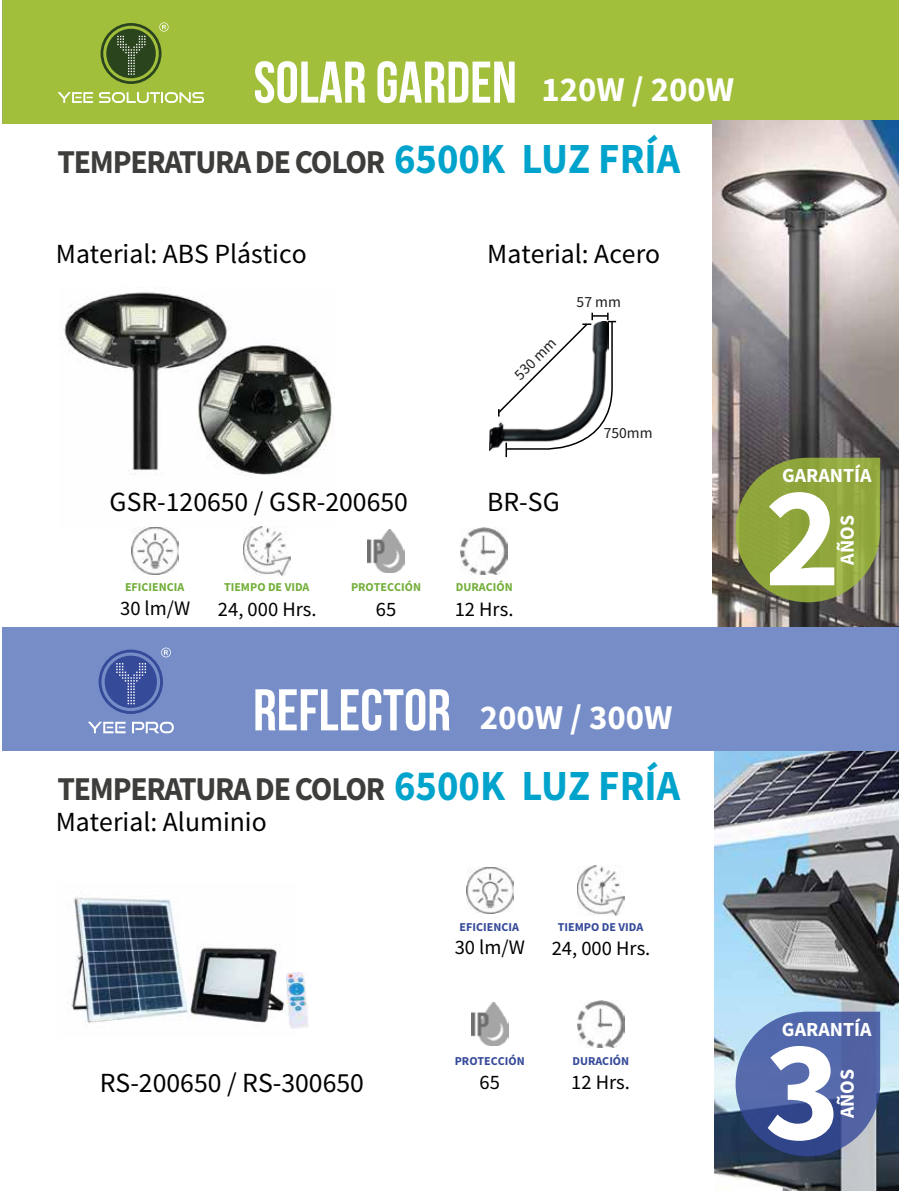
<style>
.page{position:relative;width:899px;height:1191px;background:#fff}
.page>*{position:absolute;margin:0;border:0;box-sizing:border-box;transform-origin:0 0}
.t1{font:700 144px "Source Sans Pro";color:#fff}
.t2{font:700 58.65px "Bebas Neue";color:#fff}
.t3{font:700 33.3px "Source Sans Pro";letter-spacing:-.04em;color:#3d3d3b;scale:.95 1}
.t4{font:27.75px "Source Sans Pro";color:#010101}
.t5{font:20.55px "Source Sans Pro";color:#010101}
.t6{font:700 19.95px "Source Sans Pro";color:#fff}
.t7{font:15.45px "Source Sans Pro";color:#1d1d1b}
.t8{font:700 12px "Source Sans Pro";color:#73af3a}
.t9{font:700 12px "Source Sans Pro";color:#364a9a}
.s1{font-family:"Source Sans Pro";font-size:34.8px}
.s2{font-size:42.9px;color:#00a3cb}
</style>
<div class="page">
<img style="left:714px;top:750px;width:185px;height:440px">
<img style="left:60px;top:292px;width:275px;height:236px">
<div style="left:2px;top:0;width:897px;height:123px;background:#a1bf3a"></div>
<svg style="left:58px;top:92px;width:35px;height:11px"></svg>
<svg style="left:99px;top:92px;width:105px;height:11px"></svg>
<svg style="left:101px;top:23px;width:60px;height:61px"></svg>
<svg style="left:103px;top:26px;width:56px;height:55px"></svg>
<div style="left:106px;top:29px;width:50px;height:49px;background:#2a441d;border-radius:50%"></div>
<svg style="left:117px;top:36px;width:28px;height:39px"></svg>
<svg style="left:159px;top:22px;width:9px;height:10px"></svg>
<img style="left:132px;top:528px;width:46px;height:46px">
<img style="left:243px;top:526px;width:47px;height:50px">
<img style="left:367px;top:529px;width:38px;height:43px">
<img style="left:461px;top:527px;width:46px;height:48px">
<svg style="left:735px;top:1011px;width:145px;height:145px;background:#566aa4"></svg>
<img style="left:489px;top:427px;width:7px;height:23px">
<svg style="left:496px;top:313px;width:120px;height:144px"></svg>
<img style="left:466px;top:867px;width:47px;height:47px">
<img style="left:577px;top:866px;width:47px;height:49px">
<img style="left:471px;top:1002px;width:37px;height:43px">
<img style="left:577px;top:1000px;width:47px;height:48px">
<img style="left:713px;top:120px;width:186px;height:507px">
<svg style="left:735px;top:458px;width:145px;height:144px;background:#899b42"></svg>
<div style="left:2px;top:627px;width:897px;height:123px;background:#768dc7"></div>
<svg style="left:88px;top:722px;width:38px;height:11px"></svg>
<svg style="left:132px;top:721px;width:42px;height:12px"></svg>
<div style="left:99px;top:649px;width:64px;height:65px;background:#364a9a;border-radius:50%"></div>
<svg style="left:101px;top:652px;width:59px;height:59px"></svg>
<div style="left:105px;top:655px;width:52px;height:53px;background:#364a9a;border-radius:50%"></div>
<svg style="left:116px;top:663px;width:30px;height:41px"></svg>
<svg style="left:161px;top:647px;width:10px;height:10px"></svg>
<img style="left:68px;top:897px;width:229px;height:132px">
<img style="left:287px;top:972px;width:21px;height:56px">
<h2 class="t2" style="left:253px;top:50px;width:482px">SOLAR GARDEN <span class="s1">120W / 200W</span></h2>
<p class="t3" style="left:58px;top:140px;width:657px">TEMPERATURA DE COLOR <span class="s2">6500K LUZ FRÍA</span></p>
<p class="t4" style="left:56px;top:236px;width:252px">Material: ABS Plástico</p>
<p class="t4" style="left:487px;top:236px;width:175px">Material: Acero</p>
<p class="t7" style="left:510px;top:370px;width:53px;rotate:-45deg">530 mm</p>
<p class="t7" style="left:576px;top:292px;width:46px">57 mm</p>
<p class="t7" style="left:604px;top:423px;width:50px">750mm</p>
<p class="t4" style="left:110px;top:484px;width:300px">GSR-120650 / GSR-200650</p>
<p class="t4" style="left:487px;top:484px;width:74px">BR-SG</p>
<p class="t8" style="left:125px;top:579px;width:61px">EFICIENCIA</p>
<p class="t8" style="left:224px;top:579px;width:87px">TIEMPO DE VIDA</p>
<p class="t8" style="left:351px;top:579px;width:72px">PROTECCIÓN</p>
<p class="t8" style="left:456px;top:579px;width:58px">DURACIÓN</p>
<p class="t5" style="left:120px;top:595px;width:72px">30 lm/W</p>
<p class="t5" style="left:218px;top:595px;width:100px">24, 000 Hrs.</p>
<p class="t5" style="left:376px;top:595px;width:22px">65</p>
<p class="t5" style="left:454px;top:595px;width:60px">12 Hrs.</p>
<h2 class="t2" style="left:253px;top:678px;width:421px">REFLECTOR <span class="s1">200W / 300W</span></h2>
<p class="t3" style="left:58px;top:766px;width:657px">TEMPERATURA DE COLOR <span class="s2">6500K LUZ FRÍA</span></p>
<p class="t4" style="left:56px;top:803px;width:212px">Material: Aluminio</p>
<p class="t6" style="left:782px;top:462px;width:91px">GARANTÍA</p>
<h1 class="t1" style="left:764px;top:440px;width:77px">2</h1>
<p class="t6" style="left:833px;top:564px;width:51px;rotate:-90deg">AÑOS</p>
<p class="t9" style="left:459px;top:919px;width:61px">EFICIENCIA</p>
<p class="t9" style="left:558px;top:919px;width:87px">TIEMPO DE VIDA</p>
<p class="t5" style="left:455px;top:934px;width:72px">30 lm/W</p>
<p class="t5" style="left:552px;top:935px;width:100px">24, 000 Hrs.</p>
<p class="t9" style="left:455px;top:1052px;width:72px">PROTECCIÓN</p>
<p class="t9" style="left:572px;top:1052px;width:58px">DURACIÓN</p>
<p class="t4" style="left:100px;top:1065px;width:266px">RS-200650 / RS-300650</p>
<p class="t5" style="left:479px;top:1068px;width:22px">65</p>
<p class="t5" style="left:571px;top:1068px;width:60px">12 Hrs.</p>
<p class="t6" style="left:782px;top:1015px;width:91px">GARANTÍA</p>
<h1 class="t1" style="left:764px;top:993px;width:77px">3</h1>
<p class="t6" style="left:833px;top:1118px;width:51px;rotate:-90deg">AÑOS</p>
</div>
